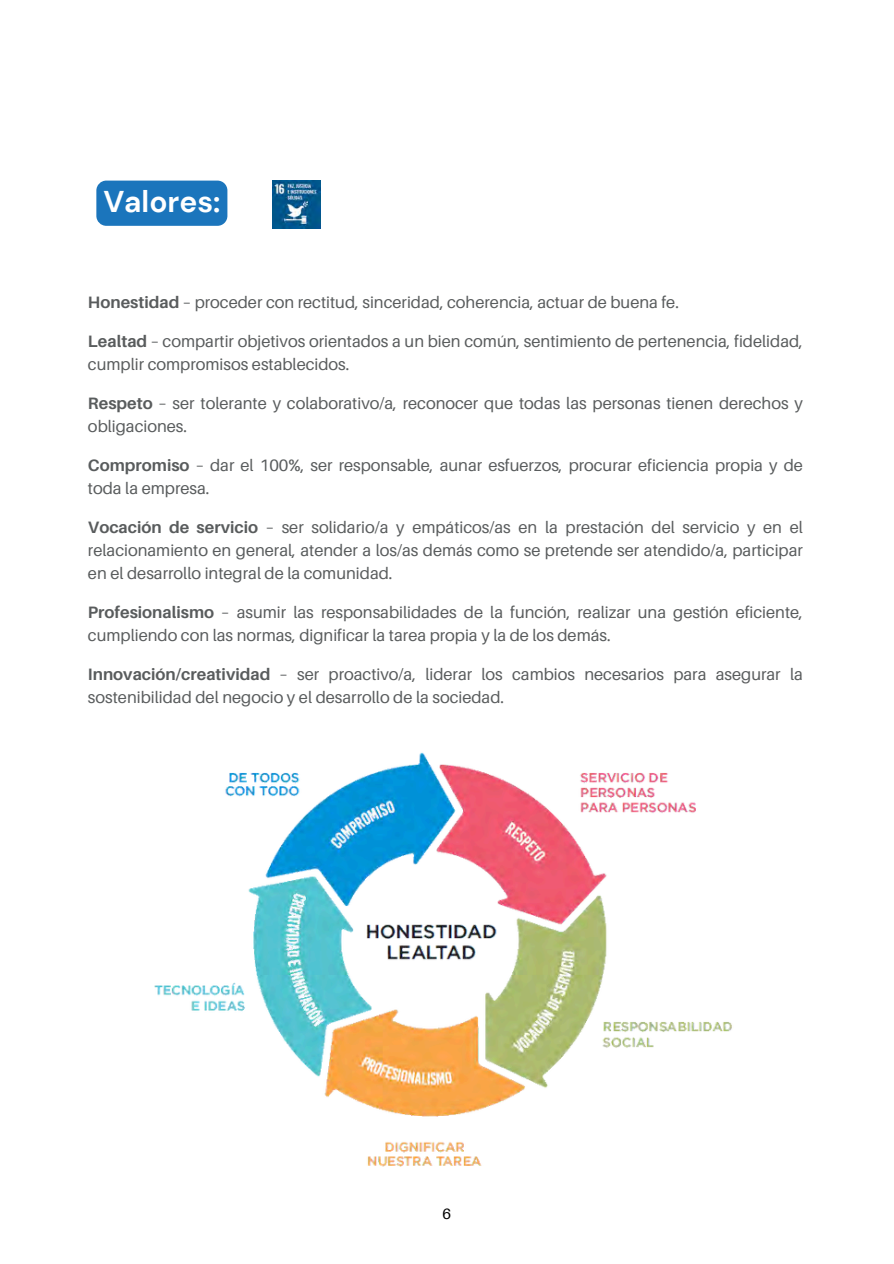
<style>
.page{position:relative;width:894px;height:1264px;background:#fff}
.page>*{position:absolute;margin:0;border:0;box-sizing:border-box;transform-origin:0 0}
.t1{font:700 30px "DM Sans";color:#fff}
.t2{font:16.5px/23px "Aileron";color:#595c5d}
.t3{font:15px "Aileron";color:#000}
.s1{font-weight:700}
</style>
<div class="page">
<img style="left:272px;top:180px;width:48px;height:49px">
<img style="left:154px;top:752px;width:578px;height:415px">
<div style="left:96px;top:181px;width:131px;height:45px;background:#1b75bc"></div>
<p class="t1" style="left:103px;top:182px;width:119px">Valores:</p>
<h1 class="t2" style="left:88px;top:290px;width:592px"><span class="s1">Honestidad</span> – proceder con rectitud, sinceridad, coherencia, actuar de buena fe.</h1>
<p class="t2" style="left:88px;top:329px;width:716px"><span class="s1">Lealtad</span> – compartir objetivos orientados a un bien común, sentimiento de pertenencia, fidelidad, cumplir compromisos establecidos.</p>
<p class="t2" style="left:88px;top:391px;width:716px"><span class="s1">Respeto</span> – ser tolerante y colaborativo/a, reconocer que todas las personas tienen derechos y obligaciones.</p>
<p class="t2" style="left:88px;top:453px;width:716px"><span class="s1">Compromiso</span> – dar el 100%, ser responsable, aunar esfuerzos, procurar eficiencia propia y de toda la empresa.</p>
<p class="t2" style="left:88px;top:515px;width:716px;text-align:justify"><span class="s1">Vocación de servicio</span> – ser solidario/a y empáticos/as en la prestación del servicio y en el relacionamiento en general, atender a los/as demás como se pretende ser atendido/a, participar en el desarrollo integral de la comunidad.</p>
<p class="t2" style="left:88px;top:600px;width:716px"><span class="s1">Profesionalismo</span> – asumir las responsabilidades de la función, realizar una gestión eficiente, cumpliendo con las normas, dignificar la tarea propia y la de los demás.</p>
<p class="t2" style="left:88px;top:662px;width:716px"><span class="s1">Innovación/creatividad</span> – ser proactivo/a, liderar los cambios necesarios para asegurar la sostenibilidad del negocio y el desarrollo de la sociedad.</p>
<p class="t3" style="left:442px;top:1203px;width:10px">6</p>
</div>
